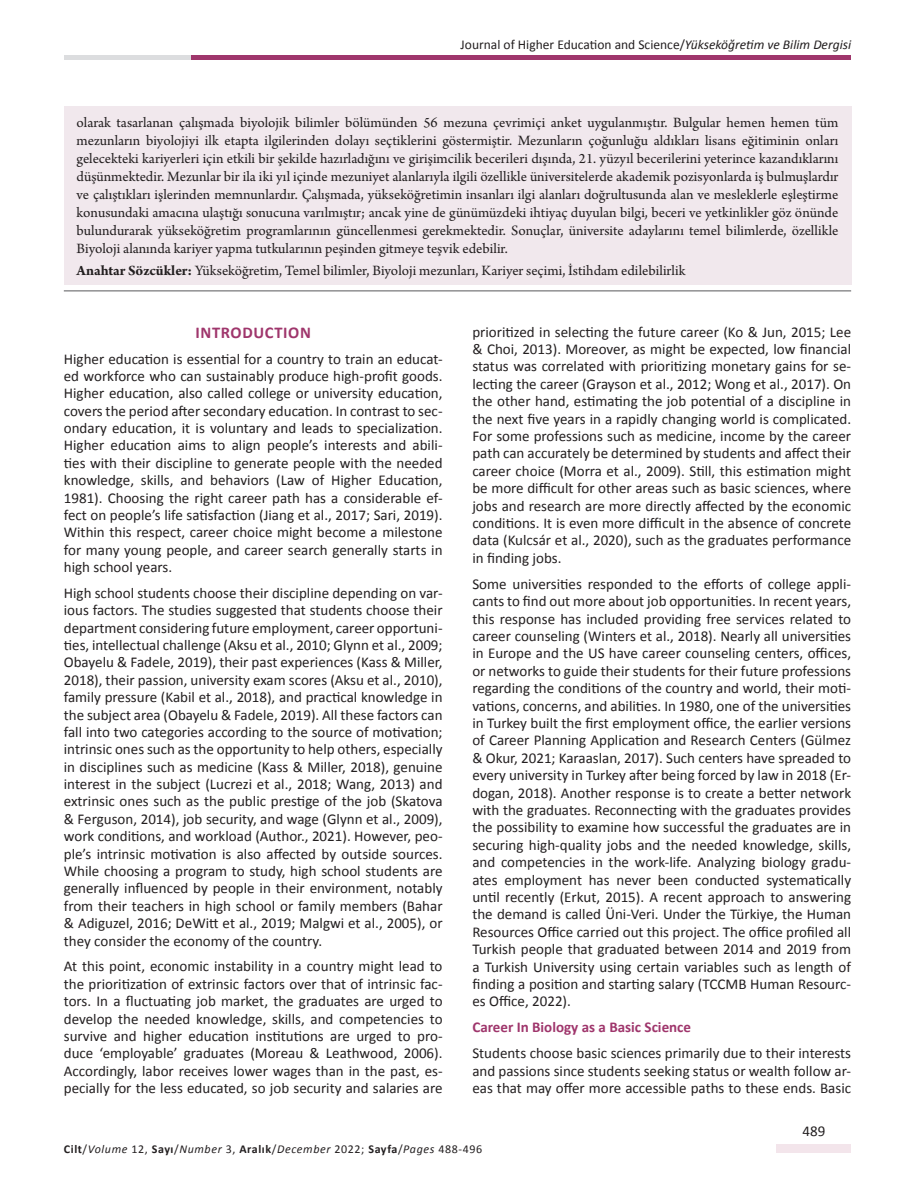
<style>
.page{position:relative;width:915px;height:1191px;background:#fff}
.page>*{position:absolute;margin:0;border:0;box-sizing:border-box;transform-origin:0 0}
.t1{font:700 16.5px "Calibri";letter-spacing:.04em;color:#9f366c}
.t2{font:15px/17.4px "Calibri";color:#231f20;text-align:justify}
.t3{font:15px/18px "Arno Pro";color:#231f20;text-align:justify}
.t4{font:700 15px "Calibri";color:#9f366c}
.t5{font:13.5px "Calibri";color:#231f20}
.t6{font:italic 12px "Calibri";letter-spacing:.05em;color:#231f20}
.s1{font-style:italic}
.s2{font-weight:700}
.s3{font-weight:700;font-style:normal}
.s4{font-style:normal}
</style>
<div class="page">
<div style="left:776px;top:1144px;width:74px;height:8px;background:#f3e5eb"></div>
<div style="left:64px;top:55px;width:132px;height:5px;background:#dcdddf"></div>
<div style="left:191px;top:55px;width:659px;height:5px;background:#9f366c"></div>
<hr style="left:64px;top:290px;width:786px;height:1px;background:#57585a">
<div style="left:64px;top:106px;width:786px;height:179px;background:#f1e8ed"></div>
<p class="t5" style="left:460px;top:36px;width:392px">Journal of Higher Education and Science/<span class="s1">Yükseköğretim ve Bilim Dergisi</span></p>
<p class="t3" style="left:77px;top:114px;width:763px">olarak tasarlanan çalışmada biyolojik bilimler bölümünden 56 mezuna çevrimiçi anket uygulanmıştır. Bulgular hemen hemen tüm mezunların biyolojiyi ilk etapta ilgilerinden dolayı seçtiklerini göstermiştir. Mezunların çoğunluğu aldıkları lisans eğitiminin onları gelecekteki kariyerleri için etkili bir şekilde hazırladığını ve girişimcilik becerileri dışında, 21. yüzyıl becerilerini yeterince kazandıklarını düşünmektedir. Mezunlar bir ila iki yıl içinde mezuniyet alanlarıyla ilgili özellikle üniversitelerde akademik pozisyonlarda iş bulmuşlardır ve çalıştıkları işlerinden memnunlardır. Çalışmada, yükseköğretimin insanları ilgi alanları doğrultusunda alan ve mesleklerle eşleştirme konusundaki amacına ulaştığı sonucuna varılmıştır; ancak yine de günümüzdeki ihtiyaç duyulan bilgi, beceri ve yetkinlikler göz önünde bulundurarak yükseköğretim programlarının güncellenmesi gerekmektedir. Sonuçlar, üniversite adaylarını temel bilimlerde, özellikle Biyoloji alanında kariyer yapma tutkularının peşinden gitmeye teşvik edebilir.</p>
<p class="t3" style="left:77px;top:262px;width:610px"><span class="s2">Anahtar Sözcükler:</span> Yükseköğretim, Temel bilimler, Biyoloji mezunları, Kariyer seçimi, İstihdam edilebilirlik</p>
<p class="t1" style="left:195px;top:322px;width:117px">INTRODUCTION</p>
<p class="t2" style="left:64px;top:350px;width:380px">Higher education is essential for a country to train an educat&shy;ed workforce who can sustainably produce high-profit goods.<br>Higher education, also called college or university education, covers the period after secondary education. In contrast to sec&shy;ondary education, it is voluntary and leads to specialization.<br>Higher education aims to align people’s interests and abili&shy;ties with their discipline to generate people with the needed knowledge, skills, and behaviors (Law of Higher Education, 1981). Choosing the right career path has a considerable ef&shy;fect on people’s life satisfaction (Jiang et al., 2017; Sari, 2019).<br>Within this respect, career choice might become a milestone for many young people, and career search generally starts in high school years.</p>
<p class="t2" style="left:64px;top:584px;width:380px">High school students choose their discipline depending on var&shy;ious factors. The studies suggested that students choose their department considering future employment, career opportuni&shy;ties, intellectual challenge (Aksu et al., 2010; Glynn et al., 2009; Obayelu &amp; Fadele, 2019), their past experiences (Kass &amp; Miller, 2018), their passion, university exam scores (Aksu et al., 2010), family pressure (Kabil et al., 2018), and practical knowledge in the subject area (Obayelu &amp; Fadele, 2019). All these factors can fall into two categories according to the source of motivation; intrinsic ones such as the opportunity to help others, especially in disciplines such as medicine (Kass &amp; Miller, 2018), genuine interest in the subject (Lucrezi et al., 2018; Wang, 2013) and extrinsic ones such as the public prestige of the job (Skatova &amp; Ferguson, 2014), job security, and wage (Glynn et al., 2009), work conditions, and workload (Author., 2021). However, peo&shy;ple’s intrinsic motivation is also affected by outside sources.<br>While choosing a program to study, high school students are generally influenced by people in their environment, notably from their teachers in high school or family members (Bahar &amp; Adiguzel, 2016; DeWitt et al., 2019; Malgwi et al., 2005), or they consider the economy of the country.</p>
<p class="t2" style="left:64px;top:957px;width:380px">At this point, economic instability in a country might lead to the prioritization of extrinsic factors over that of intrinsic fac&shy;tors. In a fluctuating job market, the graduates are urged to develop the needed knowledge, skills, and competencies to survive and higher education institutions are urged to pro&shy;duce ‘employable’ graduates (Moreau &amp; Leathwood, 2006).<br>Accordingly, labor receives lower wages than in the past, es&shy;pecially for the less educated, so job security and salaries are</p>
<p class="t2" style="left:472px;top:323px;width:380px">prioritized in selecting the future career (Ko &amp; Jun, 2015; Lee &amp; Choi, 2013). Moreover, as might be expected, low financial status was correlated with prioritizing monetary gains for se&shy;lecting the career (Grayson et al., 2012; Wong et al., 2017). On the other hand, estimating the job potential of a discipline in the next five years in a rapidly changing world is complicated.<br>For some professions such as medicine, income by the career path can accurately be determined by students and affect their career choice (Morra et al., 2009). Still, this estimation might be more difficult for other areas such as basic sciences, where jobs and research are more directly affected by the economic conditions. It is even more difficult in the absence of concrete data (Kulcsár et al., 2020), such as the graduates performance in finding jobs.</p>
<p class="t2" style="left:472px;top:575px;width:380px">Some universities responded to the efforts of college appli&shy;cants to find out more about job opportunities. In recent years, this response has included providing free services related to career counseling (Winters et al., 2018). Nearly all universities in Europe and the US have career counseling centers, offices, or networks to guide their students for their future professions regarding the conditions of the country and world, their moti&shy;vations, concerns, and abilities. In 1980, one of the universities in Turkey built the first employment office, the earlier versions of Career Planning Application and Research Centers (Gülmez &amp; Okur, 2021; Karaaslan, 2017). Such centers have spreaded to every university in Turkey after being forced by law in 2018 (Er&shy;dogan, 2018). Another response is to create a better network with the graduates. Reconnecting with the graduates provides the possibility to examine how successful the graduates are in securing high-quality jobs and the needed knowledge, skills, and competencies in the work-life. Analyzing biology gradu&shy;ates employment has never been conducted systematically until recently (Erkut, 2015). A recent approach to answering the demand is called Üni-Veri. Under the Türkiye, the Human Resources Office carried out this project. The office profiled all Turkish people that graduated between 2014 and 2019 from a Turkish University using certain variables such as length of finding a position and starting salary (TCCMB Human Resourc&shy;es Office, 2022).</p>
<p class="t4" style="left:472px;top:1017px;width:220px">Career In Biology as a Basic Science</p>
<p class="t2" style="left:472px;top:1044px;width:380px">Students choose basic sciences primarily due to their interests and passions since students seeking status or wealth follow ar&shy;eas that may offer more accessible paths to these ends. Basic</p>
<p class="t2" style="left:802px;top:1122px;width:24px">489</p>
<p class="t6" style="left:64px;top:1140px;width:419px"><span class="s3">Cilt</span><span class="s4">/</span>Volume <span class="s4">12,</span> <span class="s3">Sayı</span><span class="s4">/</span>Number <span class="s4">3,</span> <span class="s3">Aralık</span><span class="s4">/</span>December <span class="s4">2022;</span> <span class="s3">Sayfa</span><span class="s4">/</span>Pages <span class="s4">488-496</span></p>
</div>
